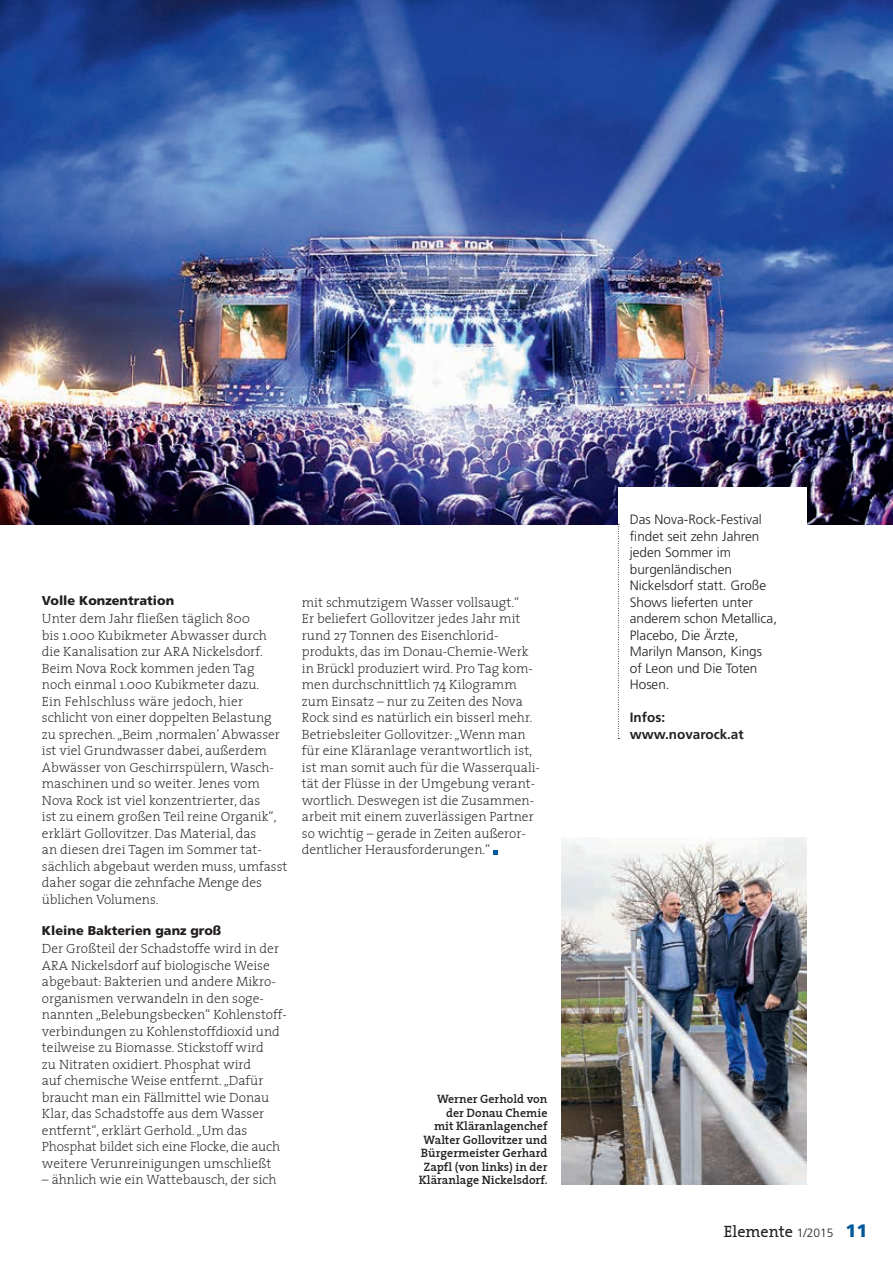
<style>
.page{position:relative;width:893px;height:1263px;background:#fff}
.page>*{position:absolute;margin:0;border:0;box-sizing:border-box;transform-origin:0 0}
.t1{font:16.2px "The Serif Plain";color:#231f20}
.t2{font:13.5px/16.5px "The Serif Extra Light Plain";color:#231f20}
.t3{font:300 13.5px/16.5px "Frutiger";color:#231f20}
.t4{font:700 13.5px/16.5px "Frutiger";color:#231f20}
.t5{font:900 12.75px "Frutiger";color:#231f20}
.t6{font:12px/13.5px "The Serif Semi Bold Plain";color:#231f20;text-align:right}
.s1{font-family:"Frutiger";font-weight:300;font-size:12px}
.s2{font-family:"Frutiger";font-weight:900;font-size:18px;color:#00599b}
</style>
<div class="page">
<img style="left:561px;top:838px;width:246px;height:346px">
<svg style="left:493px;top:850px;width:5px;height:4px"></svg>
<img style="left:0;top:0;width:893px;height:524px">
<div style="left:619px;top:487px;width:188px;height:237px;background:#fff"></div>
<svg style="left:618px;top:524px;width:1px;height:215px"></svg>
<p class="t5" style="left:42px;top:593px;width:134px">Volle Konzentration</p>
<p class="t2" style="left:42px;top:610px;width:247px">Unter dem Jahr fließen täglich 800<br>bis 1.000 Kubikmeter Abwasser durch die Kanalisation zur ARA Nickelsdorf.<br>Beim Nova Rock kommen jeden Tag<br>noch einmal 1.000 Kubikmeter dazu.<br>Ein Fehlschluss wäre jedoch, hier schlicht von einer doppelten Belastung zu sprechen. „Beim ,normalen’ Abwasser ist viel Grundwasser dabei, außerdem Abwässer von Geschirrspülern, Wasch&shy;maschinen und so weiter. Jenes vom Nova Rock ist viel konzentrierter, das<br>ist zu einem großen Teil reine Organik“, erklärt Gollovitzer. Das Material, das<br>an diesen drei Tagen im Sommer tat&shy;sächlich abgebaut werden muss, umfasst daher sogar die zehnfache Menge des üblichen Volumens.</p>
<p class="t5" style="left:42px;top:923px;width:181px">Kleine Bakterien ganz groß</p>
<p class="t2" style="left:42px;top:940px;width:246px">Der Großteil der Schadstoffe wird in der ARA Nickelsdorf auf biologische Weise abgebaut: Bakterien und andere Mikro&shy;organismen verwandeln in den soge&shy;nannten „Belebungsbecken“ Kohlenstoff&shy;verbindungen zu Kohlenstoffdioxid und teilweise zu Biomasse. Stickstoff wird<br>zu Nitraten oxidiert. Phosphat wird<br>auf chemische Weise entfernt. „Dafür braucht man ein Fällmittel wie Donau Klar, das Schadstoffe aus dem Wasser entfernt“, erklärt Gerhold. „Um das Phosphat bildet sich eine Flocke, die auch weitere Verunreinigungen umschließt</p>
<p class="t2" style="left:42px;top:1171px;width:236px">– ähnlich wie ein Wattebausch, der sich</p>
<p class="t2" style="left:302px;top:593px;width:240px">mit schmutzigem Wasser vollsaugt.“<br>Er beliefert Gollovitzer jedes Jahr mit rund 27 Tonnen des Eisenchlorid&shy;produkts, das im Donau-Chemie-Werk in Brückl produziert wird. Pro Tag kom&shy;men durchschnittlich 74 Kilogramm zum Einsatz – nur zu Zeiten des Nova Rock sind es natürlich ein bisserl mehr.<br>Betriebsleiter Gollovitzer: „Wenn man für eine Kläranlage verantwortlich ist, ist man somit auch für die Wasserquali&shy;tät der Flüsse in der Umgebung verant&shy;wortlich. Deswegen ist die Zusammen&shy;arbeit mit einem zuverlässigen Partner so wichtig – gerade in Zeiten außeror&shy;dentlicher Herausforderungen.“</p>
<p class="t6" style="left:419px;top:1092px;width:130px">Werner Gerhold von der Donau Chemie<br>mit Kläranlagenchef<br>Walter Gollovitzer und<br>Bürgermeister Gerhard<br>Zapfl (von links) in der<br>Kläranlage Nickelsdorf.</p>
<p class="t3" style="left:630px;top:512px;width:149px">Das Nova-Rock--Festival findet seit zehn Jahren jeden Sommer im burgenländischen<br>Nickelsdorf statt. Große<br>Shows lieferten unter anderem schon Metallica,<br>Placebo, Die Ärzte,<br>Marilyn Manson, Kings of Leon und Die Toten<br>Hosen.</p>
<p class="t4" style="left:630px;top:709px;width:115px">Infos: www.novarock.at</p>
<p class="t1" style="left:724px;top:1218px;width:145px">Elemente <span class="s1">1/2015</span> <span class="s2">11</span></p>
</div>
